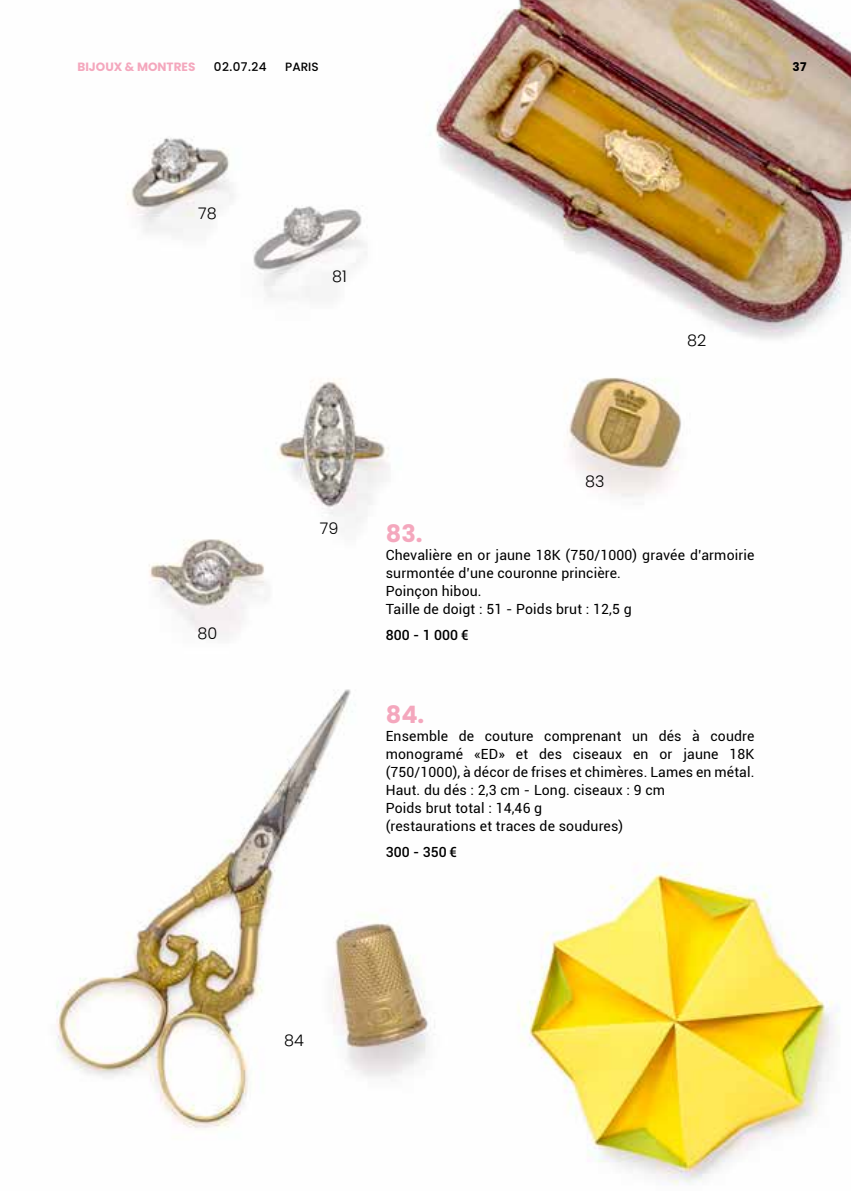
<style>
.page{position:relative;width:851px;height:1191px;background:#fff}
.page>*{position:absolute;margin:0;border:0;box-sizing:border-box;transform-origin:0 0}
.t1{font:700 24px "Poppins";color:#f4a7bd}
.t2{font:300 16px "Poppins";color:#000}
.t3{font:14px/18px "Roboto";letter-spacing:.01em;color:#000}
.t4{font:500 14px "Roboto";color:#000}
.t5{font:700 12px "Poppins";color:#f4a7bd}
.t6{font:500 12px "Poppins";color:#000}
.t7{font:700 12px "Poppins";color:#000}
</style>
<div class="page">
<img style="left:56px;top:0;width:794px;height:1185px">
<p class="t5" style="left:77px;top:60px;width:119px">BIJOUX &amp; MONTRES</p>
<p class="t6" style="left:214px;top:60px;width:54px">02.07.24</p>
<p class="t6" style="left:285px;top:60px;width:35px">PARIS</p>
<p class="t7" style="left:792px;top:60px;width:16px">37</p>
<p class="t2" style="left:198px;top:204px;width:20px">78</p>
<p class="t2" style="left:197px;top:624px;width:21px">80</p>
<p class="t2" style="left:332px;top:267px;width:16px">81</p>
<p class="t2" style="left:687px;top:331px;width:21px">82</p>
<p class="t2" style="left:320px;top:519px;width:20px">79</p>
<p class="t2" style="left:585px;top:472px;width:21px">83</p>
<h1 class="t1" style="left:386px;top:520px;width:38px">83.</h1>
<p class="t3" style="left:386px;top:546px;width:370px">Chevalière en or jaune 18K (750/1000) gravée d’armoirie surmontée d’une couronne princière.<br>Poinçon hibou.<br>Taille de doigt : 51 - Poids brut : 12,5 g</p>
<p class="t4" style="left:386px;top:625px;width:84px">800 - 1 000 €</p>
<h1 class="t1" style="left:386px;top:701px;width:40px">84.</h1>
<p class="t3" style="left:386px;top:727px;width:370px">Ensemble de couture comprenant un dés à coudre monogramé «ED» et des ciseaux en or jaune 18K (750/1000), à décor de frises et chimères. Lames en métal.<br>Haut. du dés : 2,3 cm - Long. ciseaux : 9 cm<br>Poids brut total : 14,46 g<br>(restaurations et traces de soudures)</p>
<p class="t4" style="left:386px;top:842px;width:73px">300 - 350 €</p>
<p class="t2" style="left:284px;top:1030px;width:21px">84</p>
</div>
